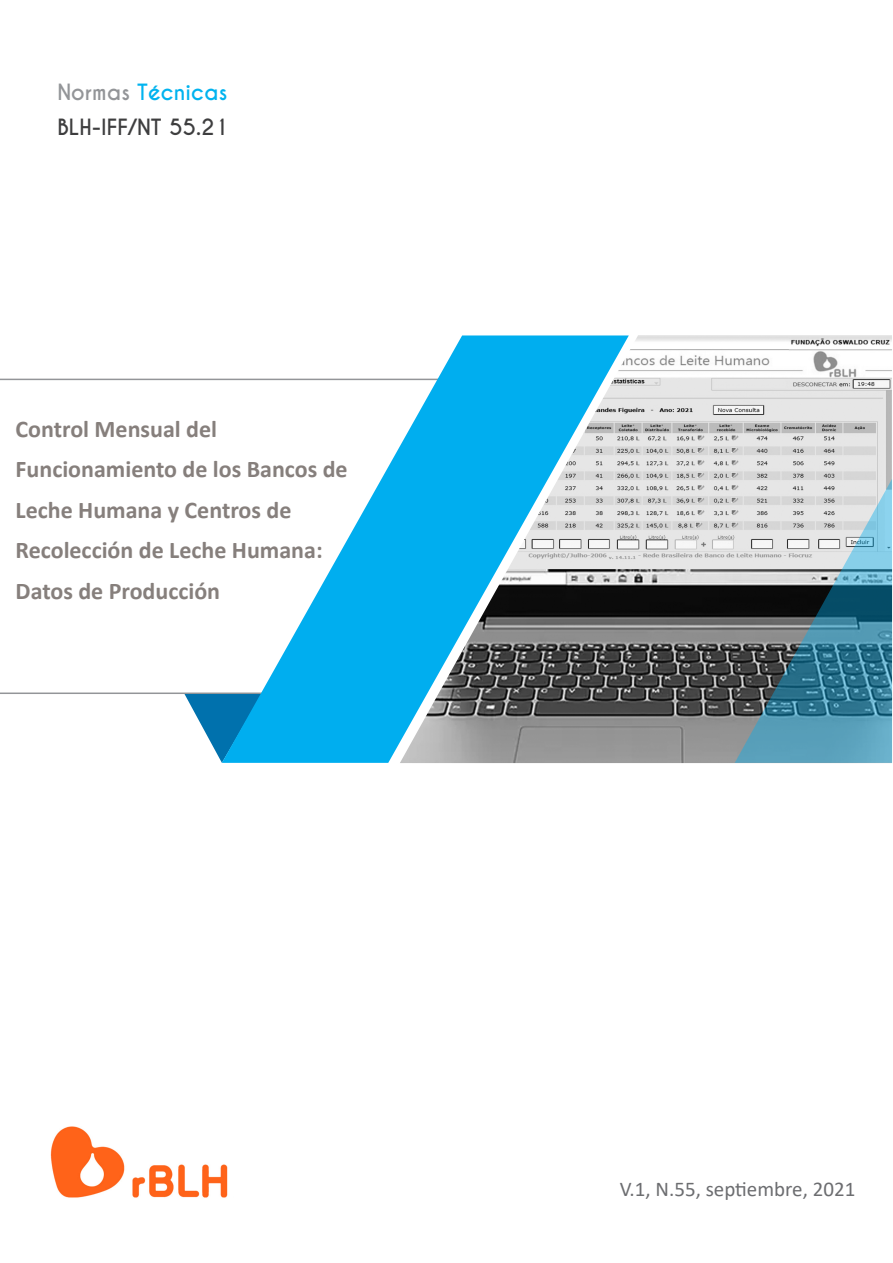
<style>
.page{position:relative;width:893px;height:1263px;background:#fff}
.page>*{position:absolute;margin:0;border:0;box-sizing:border-box;transform-origin:0 0}
.corpo_do_texto{font:700 24px/40.5px "Calibri";color:#867f7c}
.corpo_do_texto-2{font:700 21px/34.5px "Caviar Dreams";color:#3e3e3f}
.t1{font:21px "Calibri";color:#6c6d70}
.s1{color:#939598}
.s2{color:#00b3ef}
</style>
<div class="page">
<hr style="left:0;top:379px;width:509px;height:1px;background:#939598">
<hr style="left:0;top:692px;width:356px;height:2px;background:#939598">
<img style="left:629px;top:335px;width:263px;height:428px">
<svg style="left:184px;top:694px;width:38px;height:69px"></svg>
<svg style="left:222px;top:335px;width:407px;height:428px"></svg>
<svg style="left:735px;top:479px;width:157px;height:284px;background:#7296a3"></svg>
<img style="left:50px;top:1126px;width:178px;height:72px">
<p class="corpo_do_texto-2" style="left:57px;top:76px;width:173px"><span class="s1">Normas</span> <span class="s2">Técnicas<br></span>BLH-IFF/NT 55.21</p>
<p class="corpo_do_texto" style="left:16px;top:408px;width:203px">Control Mensual del</p>
<p class="corpo_do_texto" style="left:16px;top:449px;width:334px">Funcionamiento de los Bancos de<br>Leche Humana y Centros de</p>
<p class="corpo_do_texto" style="left:16px;top:530px;width:309px">Recolección de Leche Humana:<br>Datos de Producción</p>
<p class="t1" style="left:620px;top:1174px;width:237px">V.1, N.55, septiembre, 2021</p>
</div>
